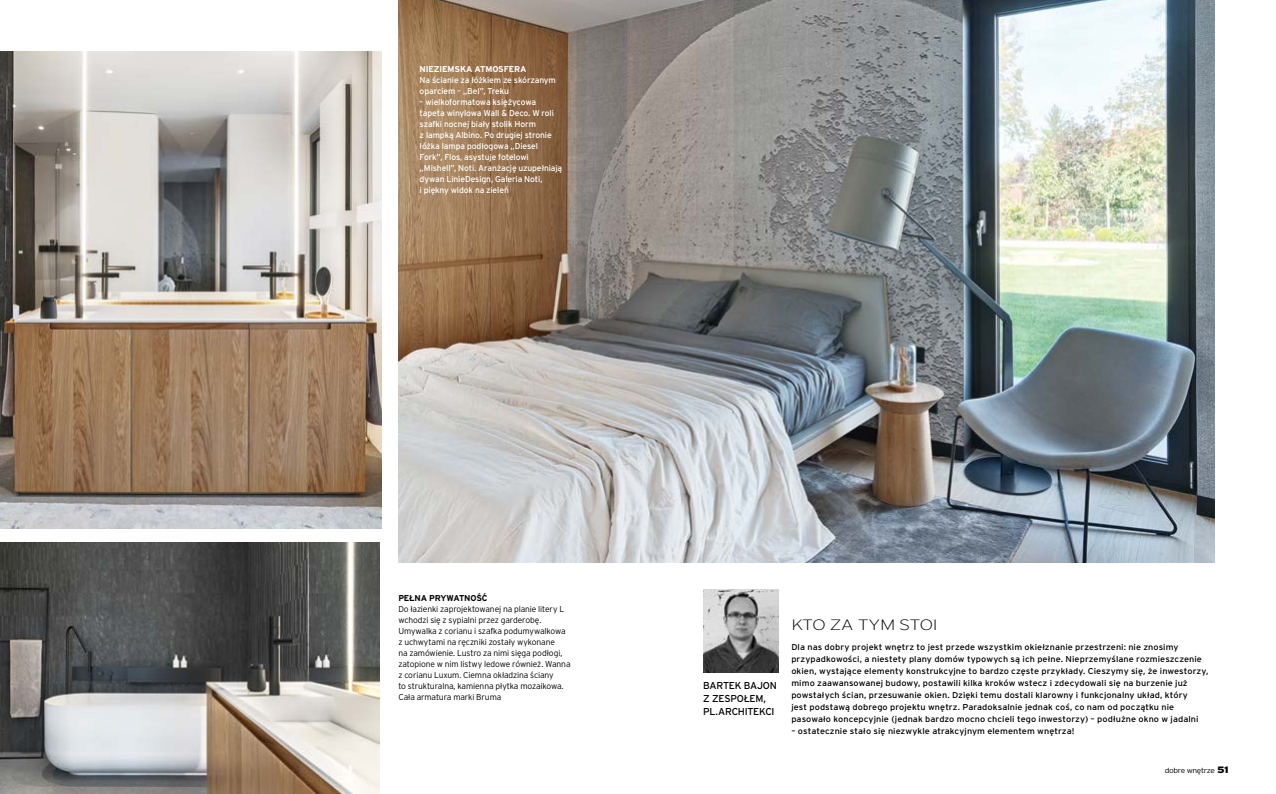
<style>
.page{position:relative;width:1276px;height:794px;background:#fff}
.page>*{position:absolute;margin:0;border:0;box-sizing:border-box;transform-origin:0 0}
.t1{font:200 15px "Interstate CE";letter-spacing:-.045em;color:#000;scale:1.3 1}
.t2{font:10px "Interstate CE";letter-spacing:-.03em;color:#000}
.t3{font:8.5px/12px "Interstate CE";letter-spacing:.005em;color:#000;scale:1.07 1}
.t4{font:300 8.5px/11px "Interstate CE";letter-spacing:-.015em;color:#000}
.t5{font:8.5px/11px "Interstate CE";letter-spacing:-.015em;color:#fff}
.t6{font:700 8.5px "Interstate CE";letter-spacing:-.02em;color:#fff}
.t7{font:700 8.5px "Interstate CE";letter-spacing:-.025em;color:#000}
.t8{font:300 7.3px "Interstate CE";letter-spacing:-.04em;color:#000;scale:1.15 1}
.s1{font-weight:900;font-size:9.2px}
</style>
<div class="page">
<img style="left:398px;top:0;width:816px;height:563px">
<img style="left:0;top:52px;width:381px;height:476px">
<img style="left:703px;top:589px;width:76px;height:83px">
<img style="left:0;top:542px;width:380px;height:252px">
<p class="t6" style="left:420px;top:63px;width:108px">N IEZIEMSKA ATMOSFERA</p>
<p class="t5" style="left:420px;top:75px;width:138px">Na ścianie za łóżkiem ze skórzanym oparciem – „Bel”, Treku</p>
<p class="t5" style="left:420px;top:97px;width:144px">– wielkoformatowa księżycowa tapeta winylowa Wall &amp; Deco. W roli szafki nocnej biały stolik Horm<br>z lampką Albino. Po drugiej stronie łóżka lampa podłogowa „Diesel<br>Fork”, Flos, asystuje fotelowi „Mishell”, Noti. Aranżację uzupełniają dywan LinieDesign, Galeria Noti,<br>i piękny widok na zieleń</p>
<p class="t7" style="left:398px;top:593px;width:91px">PEŁNA PRYWATNOŚĆ</p>
<p class="t4" style="left:398px;top:604px;width:174px">Do łazienki zaprojektowanej na planie litery L wchodzi się z sypialni przez garderobę.<br>Umywalka z corianu i szafka podumywalkowa z uchwytami na ręczniki zostały wykonane<br>na zamówienie. Lustro za nimi sięga podłogi, zatopione w nim listwy ledowe również. Wanna z corianu Luxum. Ciemna okładzina ściany<br>to strukturalna, kamienna płytka mozaikowa.<br>Cała armatura marki Bruma</p>
<p class="t2" style="left:703px;top:679px;width:14px">Barte</p>
<p class="t2" style="left:734px;top:679px;width:36px">k Bajon</p>
<p class="t2" style="left:703px;top:692px;width:16px">z zespo</p>
<p class="t2" style="left:744px;top:692px;width:24px">łem,</p>
<p class="t2" style="left:703px;top:705px;width:29px">Pl.Archite</p>
<p class="t2" style="left:759px;top:705px;width:12px">kci</p>
<h1 class="t1" style="left:791px;top:616px;width:114px">KTO ZA TYM STOI</h1>
<p class="t3" style="left:791px;top:641px;width:391px">Dla nas dobry projekt wnętrz to jest przede wszystkim okiełznanie przestrzeni: nie znosimy przypadkowości, a niestety plany domów typowych są ich pełne. Nieprzemyślane rozmieszczenie okien, wystające elementy konstrukcyjne to bardzo częste przykłady. Cieszymy się, że inwestorzy, mimo zaawansowanej budowy, postawili kilka kroków wstecz i zdecydowali się na burzenie już powstałych ścian, przesuwanie okien. Dzięki temu dostali klarowny i funkcjonalny układ, który<br>jest podstawą dobrego projektu wnętrz. Paradoksalnie jednak coś, co nam od początku nie pasowało koncepcyjnie (jednak bardzo mocno chcieli tego inwestorzy) – podłużne okno w jadalni</p>
<p class="t3" style="left:791px;top:725px;width:266px">– ostatecznie stało się niezwykle atrakcyjnym elementem wnętrza!</p>
<p class="t8" style="left:1164px;top:766px;width:57px">dobre wnętrze <span class="s1">51</span></p>
</div>
